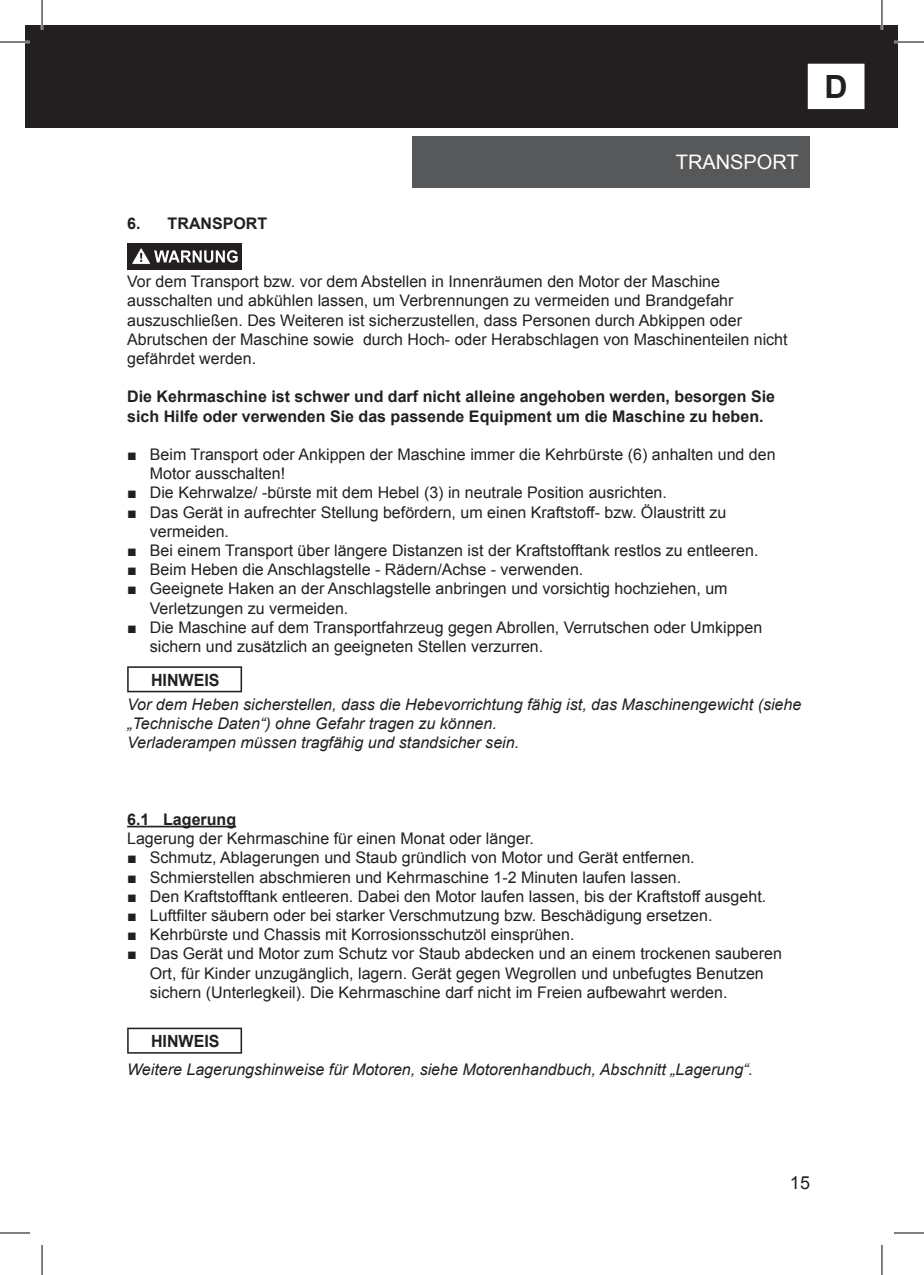
<style>
.page{position:relative;width:924px;height:1275px;background:#fff}
.page>*{position:absolute;margin:0;border:0;box-sizing:border-box;transform-origin:0 0}
.t1{font:700 32px "Arial";color:#231f20}
.t2{font:20px "Arial";color:#fff}
.t3{font:18px "Arial";color:#231f20}
.t4{font:700 16.8px "Arial";color:#231f20;scale:.95 1}
.t5{font:16px/19.2px "Arial";color:#231f20}
.t6{font:italic 16px/19.2px "Arial";color:#231f20}
.t7{font:700 16px/19.2px "Arial";color:#231f20}
</style>
<div class="page">
<div style="left:25px;top:25px;width:872px;height:103px;background:#231f20"></div>
<hr style="left:127px;top:825px;width:109px;height:2px;background:#231f20">
<div style="left:127px;top:243px;width:115px;height:26px;background:#231f20"></div>
<svg style="left:131px;top:248px;width:106px;height:16px"></svg>
<svg style="left:127px;top:666px;width:115px;height:26px"></svg>
<svg style="left:127px;top:1027px;width:115px;height:26px"></svg>
<div style="left:412px;top:136px;width:397px;height:51px;background:#57585a"></div>
<div style="left:808px;top:65px;width:55px;height:43px;background:#fff"></div>
<div style="left:807px;top:64px;width:57px;height:45px;border:2px solid #fff"></div>
<hr style="left:0;top:41px;width:30px;height:2px;background:#fff">
<hr style="left:893px;top:41px;width:30px;height:2px;background:#fff">
<hr style="left:41px;top:0;width:2px;height:30px;background:#fff">
<hr style="left:880px;top:0;width:2px;height:30px;background:#fff">
<hr style="left:0;top:42px;width:30px;height:1px;background:#000">
<hr style="left:893px;top:42px;width:30px;height:1px;background:#000">
<hr style="left:0;top:1232px;width:30px;height:1px;background:#000">
<hr style="left:893px;top:1232px;width:30px;height:1px;background:#000">
<hr style="left:42px;top:0;width:1px;height:30px;background:#000">
<hr style="left:42px;top:1245px;width:1px;height:30px;background:#000">
<hr style="left:881px;top:0;width:1px;height:30px;background:#000">
<hr style="left:881px;top:1245px;width:1px;height:30px;background:#000">
<p class="t7" style="left:127px;top:215px;width:141px">6. TRANSPORT</p>
<p class="t2" style="left:675px;top:149px;width:124px">TRANSPORT</p>
<p class="t5" style="left:127px;top:272px;width:661px">Vor dem Transport bzw. vor dem Abstellen in Innenräumen den Motor der Maschine ausschalten und abkühlen lassen, um Verbrennungen zu vermeiden und Brandgefahr auszuschließen. Des Weiteren ist sicherzustellen, dass Personen durch Abkippen oder Abrutschen der Maschine sowie durch Hoch- oder Herabschlagen von Maschinenteilen nicht gefährdet werden.</p>
<p class="t7" style="left:127px;top:387px;width:649px">Die Kehrmaschine ist schwer und darf nicht alleine angehoben werden, besorgen Sie sich Hilfe oder verwenden Sie das passende Equipment um die Maschine zu heben.</p>
<p class="t5" style="left:150px;top:445px;width:627px;text-indent:-23px">■ Beim Transport oder Ankippen der Maschine immer die Kehrbürste (6) anhalten und den<br>Motor ausschalten!</p>
<p class="t5" style="left:127px;top:483px;width:541px">■ Die Kehrwalze/ -bürste mit dem Hebel (3) in neutrale Position ausrichten.</p>
<p class="t5" style="left:150px;top:502px;width:577px;text-indent:-23px">■ Das Gerät in aufrechter Stellung befördern, um einen Kraftstoff- bzw. Ölaustritt zu vermeiden.</p>
<p class="t5" style="left:127px;top:541px;width:632px">■ Bei einem Transport über längere Distanzen ist der Kraftstofftank restlos zu entleeren.</p>
<p class="t5" style="left:127px;top:560px;width:457px">■ Beim Heben die Anschlagstelle - Rädern/Achse - verwenden.</p>
<p class="t5" style="left:150px;top:579px;width:579px;text-indent:-23px">■ Geeignete Haken an der Anschlagstelle anbringen und vorsichtig hochziehen, um<br>Verletzungen zu vermeiden.</p>
<p class="t5" style="left:150px;top:618px;width:613px;text-indent:-23px">■ Die Maschine auf dem Transportfahrzeug gegen Abrollen, Verrutschen oder Umkippen sichern und zusätzlich an geeigneten Stellen verzurren.</p>
<p class="t4" style="left:151px;top:669px;width:74px">HINWEIS</p>
<p class="t6" style="left:127px;top:694px;width:675px">Vor dem Heben sicherstellen, dass die Hebevorrichtung fähig ist, das Maschinengewicht (siehe „Technische Daten“) ohne Gefahr tragen zu können.<br>Verladerampen müssen tragfähig und standsicher sein.</p>
<p class="t7" style="left:127px;top:810px;width:110px">6.1 Lagerung</p>
<p class="t5" style="left:127px;top:829px;width:408px">Lagerung der Kehrmaschine für einen Monat oder länger.</p>
<p class="t5" style="left:127px;top:848px;width:568px">■ Schmutz, Ablagerungen und Staub gründlich von Motor und Gerät entfernen.</p>
<p class="t5" style="left:127px;top:867px;width:555px">■ Schmierstellen abschmieren und Kehrmaschine 1-2 Minuten laufen lassen.</p>
<p class="t5" style="left:127px;top:886px;width:640px">■ Den Kraftstofftank entleeren. Dabei den Motor laufen lassen, bis der Kraftstoff ausgeht.</p>
<p class="t5" style="left:127px;top:906px;width:586px">■ Luftfilter säubern oder bei starker Verschmutzung bzw. Beschädigung ersetzen.</p>
<p class="t5" style="left:127px;top:925px;width:448px">■ Kehrbürste und Chassis mit Korrosionsschutzöl einsprühen.</p>
<p class="t5" style="left:150px;top:944px;width:633px;text-indent:-23px">■ Das Gerät und Motor zum Schutz vor Staub abdecken und an einem trockenen sauberen<br>Ort, für Kinder unzugänglich, lagern. Gerät gegen Wegrollen und unbefugtes Benutzen sichern (Unterlegkeil). Die Kehrmaschine darf nicht im Freien aufbewahrt werden.</p>
<p class="t4" style="left:151px;top:1030px;width:74px">HINWEIS</p>
<p class="t6" style="left:127px;top:1059px;width:627px">Weitere Lagerungshinweise für Motoren, siehe Motorenhandbuch, Abschnitt „Lagerung“.</p>
<h1 class="t1" style="left:824px;top:65px;width:25px">D</h1>
<p class="t3" style="left:789px;top:1171px;width:22px">15</p>
</div>
